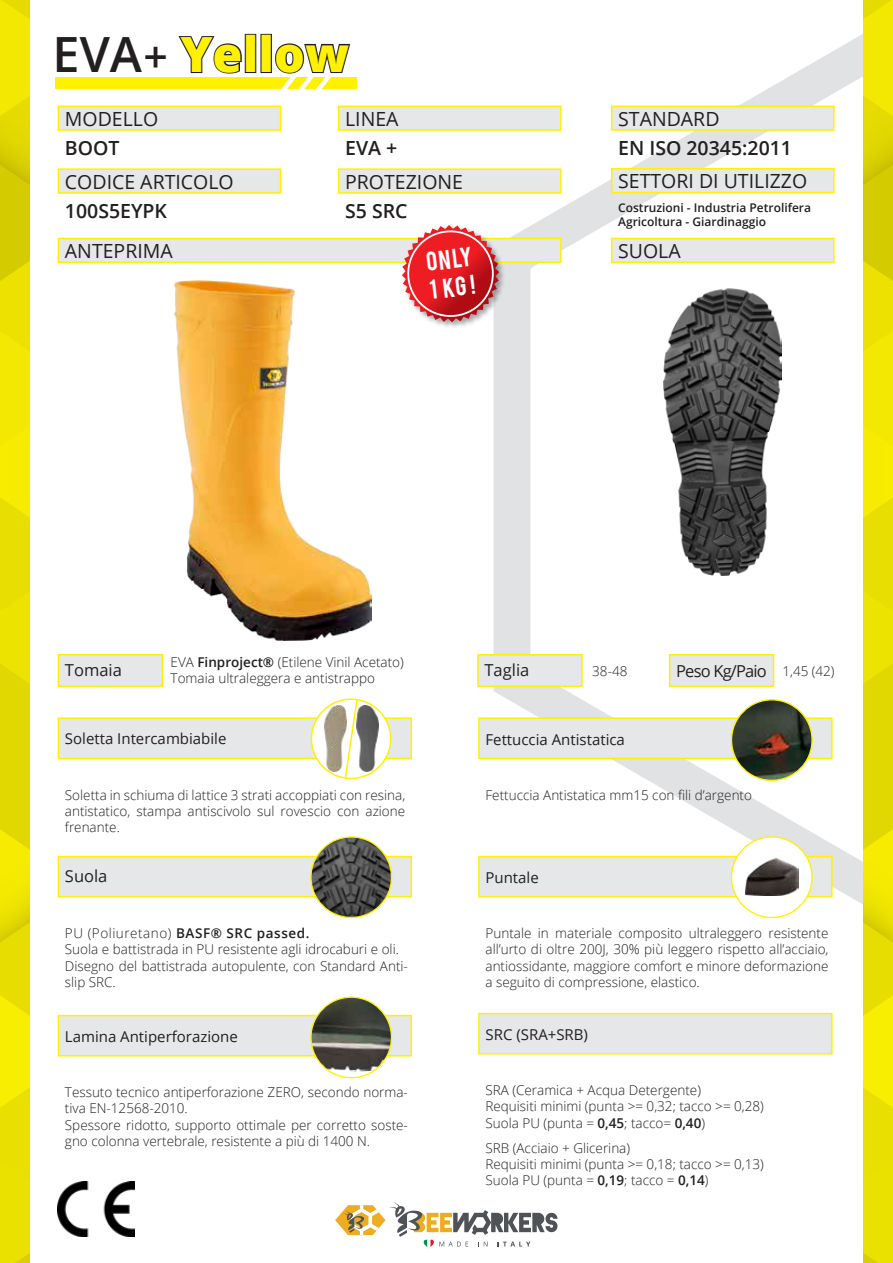
<style>
.page{position:relative;width:893px;height:1263px;background:#fff}
.page>*{position:absolute;margin:0;border:0;box-sizing:border-box;transform-origin:0 0}
.t1{font:800 48.6px "Open Sans";color:#fff101}
.t2{font:21.3px/27.9px "Bebas";color:#fff}
.t3{font:19.5px "Open Sans";color:#231f20}
.t4{font:600 19.5px "Open Sans";color:#231f20}
.t5{font:16.5px "Open Sans";color:#231f20}
.t6{font:16.5px "Open Sans";letter-spacing:-.05em;color:#231f20}
.t7{font:15px "Open Sans";color:#231f20}
.t8{font:300 13.5px/16.2px "Open Sans";color:#231f20}
.t9{font:300 13.5px "Open Sans";letter-spacing:.04em;color:#231f20}
.t10{font:600 12px "Open Sans";color:#231f20}
.s1{font-weight:600;color:#231f20}
.s2{font-weight:600;font-size:42.75px;color:#231f20}
.s3{font-weight:600}
</style>
<div class="page">
<svg style="left:475px;top:34px;width:388px;height:885px"></svg>
<div style="left:478px;top:856px;width:355px;height:41px;background:#e6e7e9;border:2px solid #fff101"></div>
<div style="left:478px;top:1013px;width:355px;height:41px;background:#e6e7e9;border:2px solid #fff101"></div>
<div style="left:58px;top:856px;width:354px;height:41px;background:#e6e7e9;border:2px solid #fff101"></div>
<div style="left:58px;top:106px;width:223px;height:25px;background:#e6e7e9;border:2px solid #fff101"></div>
<div style="left:58px;top:168px;width:223px;height:26px;background:#e6e7e9;border:2px solid #fff101"></div>
<div style="left:58px;top:654px;width:105px;height:33px;background:#e6e7e9;border:2px solid #fff101"></div>
<div style="left:58px;top:717px;width:354px;height:42px;background:#e6e7e9;border:2px solid #fff101"></div>
<div style="left:338px;top:106px;width:224px;height:25px;background:#e6e7e9;border:2px solid #fff101"></div>
<img style="left:174px;top:281px;width:197px;height:359px">
<img style="left:663px;top:289px;width:118px;height:286px">
<img style="left:58px;top:1181px;width:76px;height:55px">
<svg style="left:311px;top:699px;width:80px;height:79px"></svg>
<div style="left:311px;top:698px;width:80px;height:81px;border:2px solid #fff101;border-radius:50%"></div>
<svg style="left:344px;top:698px;width:15px;height:81px"></svg>
<img style="left:324px;top:705px;width:23px;height:66px">
<img style="left:357px;top:705px;width:22px;height:66px">
<div style="left:611px;top:106px;width:224px;height:25px;background:#e6e7e9;border:2px solid #fff101"></div>
<div style="left:611px;top:168px;width:224px;height:25px;background:#e6e7e9;border:2px solid #fff101"></div>
<div style="left:338px;top:168px;width:224px;height:26px;background:#e6e7e9;border:2px solid #fff101"></div>
<div style="left:611px;top:238px;width:224px;height:25px;background:#e6e7e9;border:2px solid #fff101"></div>
<div style="left:58px;top:238px;width:504px;height:25px;background:#e6e7e9;border:2px solid #fff101"></div>
<div style="left:478px;top:717px;width:355px;height:42px;background:#e6e7e9;border:2px solid #fff101"></div>
<div style="left:58px;top:1015px;width:354px;height:41px;background:#e6e7e9;border:2px solid #fff101"></div>
<svg style="left:731px;top:700px;width:81px;height:80px"></svg>
<img style="left:731px;top:700px;width:81px;height:80px;border-radius:40px">
<div style="left:731px;top:699px;width:82px;height:82px;border:1px solid #fff101;border-radius:50%"></div>
<img style="left:311px;top:998px;width:80px;height:75px">
<div style="left:310px;top:996px;width:82px;height:82px;border:1px solid #fff101;border-radius:50%"></div>
<div style="left:731px;top:837px;width:81px;height:80px;background:#fff;border-radius:50%"></div>
<div style="left:731px;top:836px;width:82px;height:82px;border:1px solid #fff101;border-radius:50%"></div>
<img style="left:745px;top:858px;width:53px;height:37px">
<img style="left:311px;top:837px;width:80px;height:80px;border-radius:40px">
<div style="left:310px;top:836px;width:82px;height:82px;border:1px solid #fff101;border-radius:50%"></div>
<div style="left:477px;top:654px;width:106px;height:33px;background:#e6e7e9;border:2px solid #fff101"></div>
<div style="left:669px;top:654px;width:105px;height:33px;background:#e6e7e9;border:2px solid #fff101"></div>
<svg style="left:335px;top:1202px;width:222px;height:47px"></svg>
<svg style="left:863px;top:0;width:30px;height:1263px;background:#e9df01"></svg>
<svg style="left:0;top:0;width:30px;height:1263px;background:#e9df01"></svg>
<div style="left:56px;top:77px;width:301px;height:12px;background:#fff101"></div>
<svg style="left:178px;top:36px;width:64px;height:38px"></svg>
<div style="left:245px;top:34px;width:11px;height:39px;border:2px solid #231f20"></div>
<div style="left:260px;top:34px;width:12px;height:39px;border:2px solid #231f20"></div>
<svg style="left:267px;top:42px;width:85px;height:67px"></svg>
<img style="left:398px;top:221px;width:110px;height:110px">
<svg style="left:402px;top:225px;width:97px;height:97px"></svg>
<p class="t1" style="left:53px;top:17px;width:298px"><span class="s1">EVA</span><span class="s2">+</span> Yellow</p>
<p class="t3" style="left:65px;top:105px;width:95px">MODELLO</p>
<p class="t3" style="left:345px;top:105px;width:55px">LINEA</p>
<p class="t3" style="left:618px;top:105px;width:103px">STANDARD</p>
<p class="t4" style="left:65px;top:135px;width:56px">BOOT</p>
<p class="t4" style="left:345px;top:135px;width:54px">EVA +</p>
<p class="t4" style="left:618px;top:135px;width:175px">EN ISO 20345:2011</p>
<p class="t3" style="left:65px;top:168px;width:170px">CODICE ARTICOLO</p>
<p class="t3" style="left:345px;top:168px;width:119px">PROTEZIONE</p>
<p class="t3" style="left:618px;top:168px;width:191px">SETTORI DI UTILIZZO</p>
<p class="t4" style="left:65px;top:198px;width:104px">100S5EYPK</p>
<p class="t4" style="left:345px;top:198px;width:64px">S5 SRC</p>
<p class="t10" style="left:618px;top:199px;width:194px">Costruzioni - Industria Petrolifera</p>
<p class="t10" style="left:618px;top:214px;width:149px">Agricoltura - Giardinaggio</p>
<p class="t3" style="left:65px;top:237px;width:109px">ANTEPRIMA</p>
<p class="t3" style="left:618px;top:237px;width:64px">SUOLA</p>
<p class="t2" style="left:424px;top:247px;width:48px;rotate:-7deg">only<br>1 KG!</p>
<p class="t5" style="left:65px;top:658px;width:58px">Tomaia</p>
<p class="t8" style="left:171px;top:654px;width:235px">EVA <span class="s3">Finproject®</span> (Etilene Vinil Acetato)</p>
<p class="t8" style="left:171px;top:670px;width:206px">Tomaia ultraleggera e antistrappo</p>
<p class="t7" style="left:65px;top:728px;width:163px">Soletta Intercambiabile</p>
<p class="t5" style="left:484px;top:658px;width:46px">Taglia</p>
<p class="t8" style="left:592px;top:662px;width:37px">38-48</p>
<p class="t7" style="left:485px;top:729px;width:141px">Fettuccia Antistatica</p>
<p class="t6" style="left:676px;top:659px;width:92px">Peso Kg/Paio</p>
<p class="t8" style="left:782px;top:662px;width:54px">1,45 (42)</p>
<p class="t8" style="left:65px;top:786px;width:342px;text-align:justify">Soletta in schiuma di lattice 3 strati accoppiati con resina, antistatico, stampa antiscivolo sul rovescio con azione frenante.</p>
<p class="t8" style="left:485px;top:786px;width:268px">Fettuccia Antistatica mm15 con fili d’argento</p>
<p class="t5" style="left:65px;top:864px;width:44px">Suola</p>
<p class="t7" style="left:485px;top:867px;width:55px">Puntale</p>
<p class="t9" style="left:65px;top:924px;width:246px">PU (Poliuretano) <span class="s3">BASF® SRC passed.</span></p>
<p class="t8" style="left:65px;top:941px;width:335px">Suola e battistrada in PU resistente agli idrocaburi e oli.</p>
<p class="t8" style="left:65px;top:957px;width:344px">Disegno del battistrada autopulente, con Standard Anti&shy;slip SRC.</p>
<p class="t8" style="left:485px;top:925px;width:345px;text-align:justify">Puntale in materiale composito ultraleggero resistente all’urto di oltre 200J, 30% più leggero rispetto all’acciaio, antiossidante, maggiore comfort e minore deformazione a seguito di compressione, elastico.</p>
<p class="t7" style="left:65px;top:1026px;width:174px">Lamina Antiperforazione</p>
<p class="t7" style="left:485px;top:1024px;width:104px">SRC (SRA+SRB)</p>
<p class="t8" style="left:65px;top:1084px;width:344px">Tessuto tecnico antiperforazione ZERO, secondo norma&shy;tiva EN-12568-2010.</p>
<p class="t8" style="left:65px;top:1116px;width:344px">Spessore ridotto, supporto ottimale per corretto soste&shy;gno colonna vertebrale, resistente a più di 1400 N.</p>
<p class="t8" style="left:485px;top:1082px;width:217px">SRA (Ceramica + Acqua Detergente)</p>
<p class="t8" style="left:485px;top:1098px;width:280px">Requisiti minimi (punta &gt;= 0,32; tacco &gt;= 0,28)</p>
<p class="t8" style="left:485px;top:1114px;width:221px">Suola PU (punta = <span class="s3">0,45</span>; tacco= <span class="s3">0,40</span>)</p>
<p class="t8" style="left:485px;top:1139px;width:146px">SRB (Acciaio + Glicerina)</p>
<p class="t8" style="left:485px;top:1156px;width:280px">Requisiti minimi (punta &gt;= 0,18; tacco &gt;= 0,13)</p>
<p class="t8" style="left:485px;top:1172px;width:225px">Suola PU (punta = <span class="s3">0,19</span>; tacco = <span class="s3">0,14</span>)</p>
</div>
